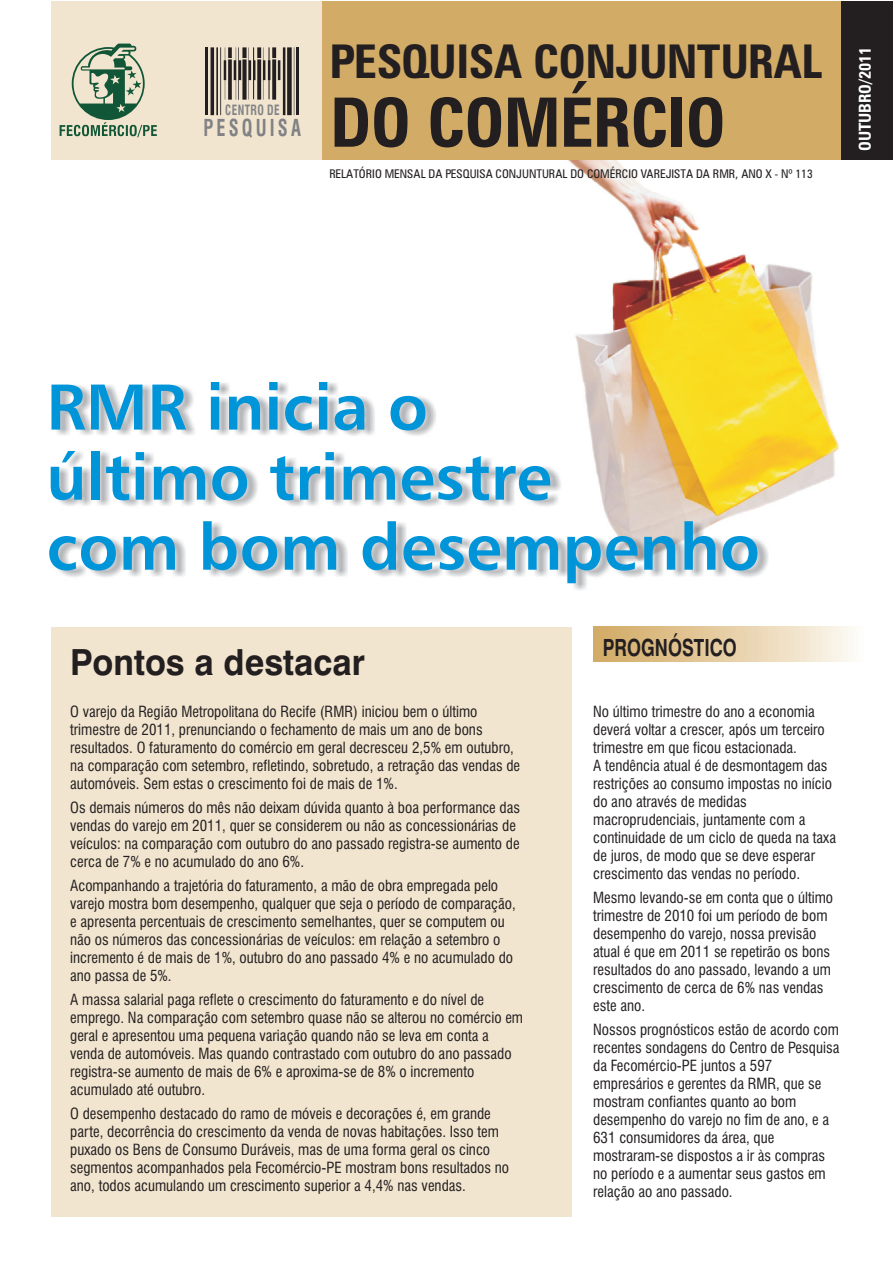
<style>
.page{position:relative;width:893px;height:1276px;background:#fff}
.page>*{position:absolute;margin:0;border:0;box-sizing:border-box;transform-origin:0 0}
.t1{font:700 condensed 68.25px "Zurich BT";letter-spacing:-.015em;color:#231f20}
.t2{font:64.8px/70.1px "Humanist 777 BT Roman B,Bold";color:#0095d9}
.t3{font:700 condensed 46.5px "Zurich BT";letter-spacing:-.015em;color:#231f20}
.t4{font:700 36px "Swiss 721 BT";color:#231f20;scale:.96 1}
.t5{font:700 23.7px "Swiss 721 BT";color:#231f20;scale:.75 1}
.t6{font:700 condensed 22.65px "Swiss 721 BT";letter-spacing:.175em;color:#808285;scale:.8 1}
.t7{font:700 condensed 16.5px "Zurich BT";color:#fff}
.t8{font:condensed 15px/18px "Swiss 721 BT";color:#231f20}
.t9{font:700 condensed 13.8px "Swiss 721 BT";letter-spacing:.04em;color:#808285;scale:.8 1}
.t10{font:condensed 12px "Zurich BT";color:#231f20}
</style>
<div class="page">
<img style="left:568px;top:160px;width:270px;height:400px">
<div style="left:51px;top:626px;width:521px;height:590px;background:#f2e5cf"></div>
<div style="left:593px;top:626px;width:270px;height:35px;background:linear-gradient(to right,#d1a760,#fdfaf3)"></div>
<div style="left:321px;top:1px;width:572px;height:159px;background:#d2ab66"></div>
<div style="left:842px;top:1px;width:51px;height:159px;background:#231f20"></div>
<div style="left:51px;top:1px;width:270px;height:159px;background:#f2e5cf"></div>
<svg style="left:60px;top:44px;width:97px;height:93px"></svg>
<hr style="left:206px;top:47px;width:2px;height:68px;background:#231f20">
<hr style="left:297px;top:47px;width:2px;height:68px;background:#231f20">
<svg style="left:211px;top:47px;width:84px;height:68px"></svg>
<img style="left:54px;top:383px;width:714px;height:207px">
<p class="t9" style="left:225px;top:104px;width:69px">CENTRO DE</p>
<h3 class="t6" style="left:204px;top:118px;width:123px">PESQUISA</h3>
<h3 class="t3" style="left:330px;top:42px;width:494px">PESQUISA CONJUNTURAL</h3>
<h1 class="t1" style="left:330px;top:95px;width:398px">DO COMÉRCIO</h1>
<p class="t10" style="left:329px;top:169px;width:485px">RELATÓRIO MENSAL DA PESQUISA CONJUNTURAL DO COMÉRCIO VAREJISTA DA RMR, ANO X - Nº 113</p>
<p class="t7" style="left:858px;top:151px;width:106px;rotate:-90deg">OUTUBRO/2011</p>
<h2 class="t2" style="left:47px;top:378px;width:715px">RMR inicia o<br>último trimestre<br>com bom desempenho</h2>
<h3 class="t4" style="left:70px;top:647px;width:309px">Pontos a destacar</h3>
<p class="t8" style="left:70px;top:704px;width:451px">O varejo da Região Metropolitana do Recife (RMR) iniciou bem o último trimestre de 2011, prenunciando o fechamento de mais um ano de bons resultados. O faturamento do comércio em geral decresceu 2,5% em outubro, na comparação com setembro, refletindo, sobretudo, a retração das vendas de automóveis. Sem estas o crescimento foi de mais de 1%.</p>
<p class="t8" style="left:70px;top:800px;width:451px">Os demais números do mês não deixam dúvida quanto à boa performance das vendas do varejo em 2011, quer se considerem ou não as concessionárias de veículos: na comparação com outubro do ano passado registra-se aumento de cerca de 7% e no acumulado do ano 6%.</p>
<p class="t8" style="left:70px;top:878px;width:447px">Acompanhando a trajetória do faturamento, a mão de obra empregada pelo varejo mostra bom desempenho, qualquer que seja o período de comparação, e apresenta percentuais de crescimento semelhantes, quer se computem ou não os números das concessionárias de veículos: em relação a setembro o incremento é de mais de 1%, outubro do ano passado 4% e no acumulado do ano passa de 5%.</p>
<p class="t8" style="left:70px;top:992px;width:454px">A massa salarial paga reflete o crescimento do faturamento e do nível de emprego. Na comparação com setembro quase não se alterou no comércio em geral e apresentou uma pequena variação quando não se leva em conta a venda de automóveis. Mas quando contrastado com outubro do ano passado registra-se aumento de mais de 6% e aproxima-se de 8% o incremento acumulado até outubro.</p>
<p class="t8" style="left:70px;top:1106px;width:440px">O desempenho destacado do ramo de móveis e decorações é, em grande parte, decorrência do crescimento da venda de novas habitações. Isso tem puxado os Bens de Consumo Duráveis, mas de uma forma geral os cinco segmentos acompanhados pela Fecomércio-PE mostram bons resultados no ano, todos acumulando um crescimento superior a 4,4% nas vendas.</p>
<h3 class="t5" style="left:603px;top:638px;width:180px">PROGNÓSTICO</h3>
<p class="t8" style="left:593px;top:704px;width:244px">No último trimestre do ano a economia deverá voltar a crescer, após um terceiro trimestre em que ficou estacionada.<br>A tendência atual é de desmontagem das restrições ao consumo impostas no início do ano através de medidas macroprudenciais, juntamente com a continuidade de um ciclo de queda na taxa de juros, de modo que se deve esperar crescimento das vendas no período.</p>
<p class="t8" style="left:593px;top:890px;width:241px">Mesmo levando-se em conta que o último trimestre de 2010 foi um período de bom desempenho do varejo, nossa previsão atual é que em 2011 se repetirão os bons resultados do ano passado, levando a um crescimento de cerca de 6% nas vendas este ano.</p>
<p class="t8" style="left:593px;top:1022px;width:248px">Nossos prognósticos estão de acordo com recentes sondagens do Centro de Pesquisa da Fecomércio-PE juntos a 597 empresários e gerentes da RMR, que se mostram confiantes quanto ao bom desempenho do varejo no fim de ano, e a 631 consumidores da área, que mostraram-se dispostos a ir às compras no período e a aumentar seus gastos em relação ao ano passado.</p>
</div>
